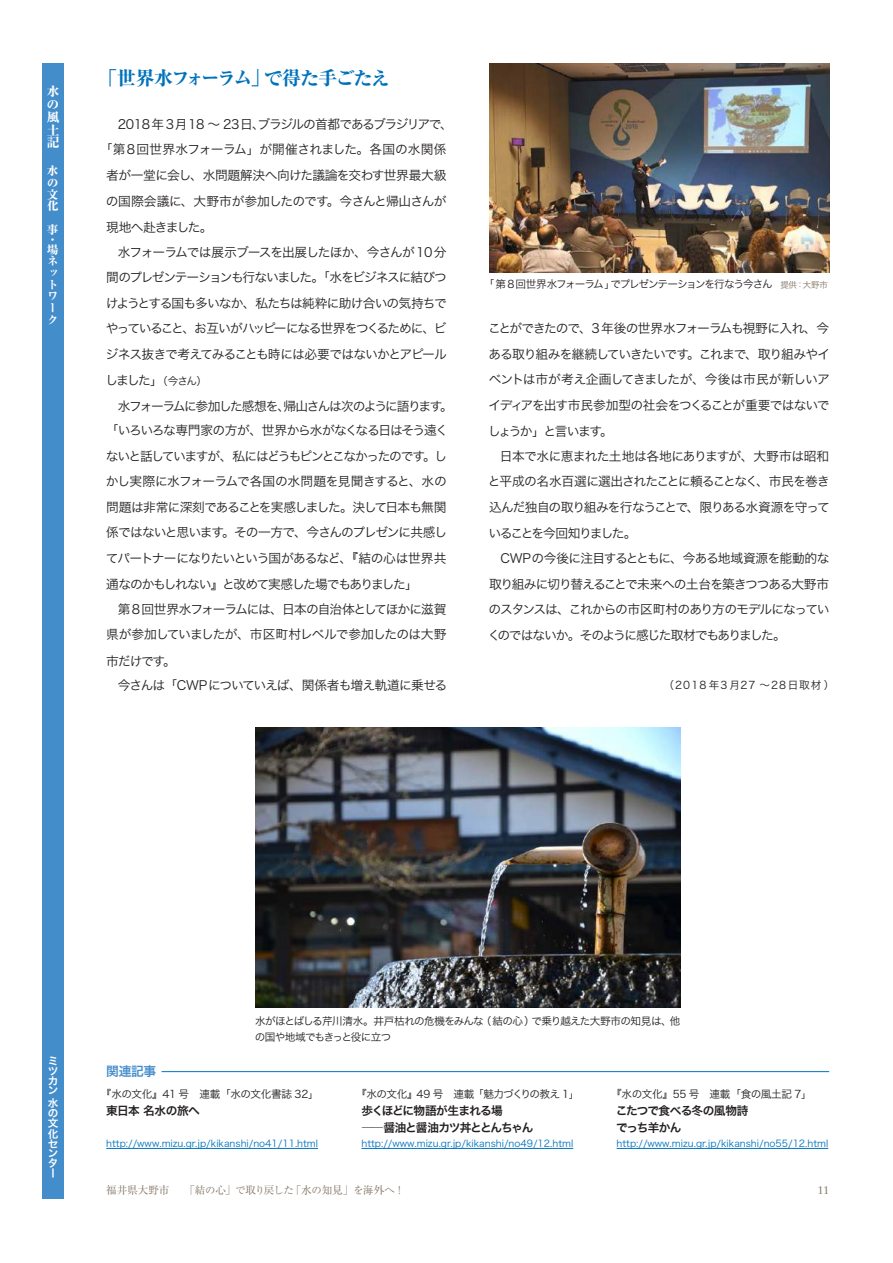
<style>
.page{position:relative;width:893px;height:1263px;background:#fff}
.page>*{position:absolute;margin:0;border:0;box-sizing:border-box;transform-origin:0 0}
.t1{font:800 19.2px "Ryumin Pro";color:#0072bc}
.t2{font:800 18.6px "Ryumin Pro";color:#0072bc}
.t3{font:12.75px/25.5px "Hira Kaku Pro W3";letter-spacing:-.075em;color:#231f20}
.t4{font:12.75px "Hira Kaku Pro W3";letter-spacing:-.045em;color:#231f20}
.t5{font:12.75px "Hira Kaku Pro W3";letter-spacing:-.01em;color:#231f20}
.t6{font:12.75px "Hira Kaku Pro W3";letter-spacing:-.11em;color:#231f20}
.t7{font:12.75px "Hira Kaku Pro W3";letter-spacing:-.105em;color:#231f20}
.t8{font:12.75px "Hira Kaku Pro W3";letter-spacing:-.055em;color:#231f20}
.t9{font:12.75px/26.4px "Hira Kaku Pro W3";letter-spacing:-.035em;color:#231f20}
.t10{font:12.75px "Hira Kaku Pro W3";letter-spacing:-.04em;color:#231f20}
.t11{font:12.75px "Hira Kaku Pro W3";letter-spacing:-.115em;color:#231f20}
.t12{font:12.75px "Hira Kaku Pro W6";color:#448dcb}
.t13{font:800 12.75px/12.8px "Ryumin Pro";color:#fff;text-align:justify}
.t14{font:800 12.3px "Ryumin Pro";color:#fff}
.t15{font:11.7px/17px "Hira Kaku Pro W6";letter-spacing:-.085em;color:#231f20}
.t16{font:11.7px/17px "Hira Kaku Pro W6";letter-spacing:-.065em;color:#231f20}
.t17{font:11.7px "Hira Kaku Pro W6";letter-spacing:-.045em;color:#231f20}
.t18{font:800 11.7px/11.7px "Ryumin Pro";color:#fff}
.t19{font:800 11.4px/11.7px "Ryumin Pro";color:#fff}
.t20{font:11.1px "Sabon LT Std";color:#867769}
.t21{font:10.65px/15.9px "Hira Kaku Pro W3";letter-spacing:-.055em;color:#231f20}
.t22{font:10.65px "Hira Kaku Pro W3";letter-spacing:-.025em;color:#231f20}
.t23{font:10.65px "Ryumin Pro";letter-spacing:-.015em;color:#867769}
.t24{font:10.65px "Hira Kaku Pro W3";letter-spacing:.1em;color:#231f20}
.t25{font:10.65px "Hira Kaku Pro W3";letter-spacing:-.11em;color:#231f20}
.t26{font:10.65px "Hira Kaku Pro W3";letter-spacing:-.095em;color:#231f20}
.t27{font:10.65px/9.9px "Hira Kaku Pro W6";color:#fff;text-align:justify}
.t28{font:9.6px "Hira Kaku Pro W3";color:#0072bc}
.t29{font:8.55px "Hira Kaku Pro W3";color:#867769}
.s1{font-size:19.2px}
.s2{font-size:18.6px}
.s3{font-size:10.65px}
.s4{font-size:10.35px}
</style>
<div class="page">
<hr style="left:162px;top:1071px;width:667px;height:1px;background:#0072bc">
<hr style="left:106px;top:1148px;width:212px;height:1px;background:#0072bc">
<hr style="left:361px;top:1148px;width:212px;height:1px;background:#0072bc">
<hr style="left:617px;top:1148px;width:211px;height:1px;background:#0072bc">
<img style="left:489px;top:64px;width:340px;height:208px">
<img style="left:255px;top:727px;width:425px;height:281px">
<div style="left:43px;top:64px;width:21px;height:1135px;background:#448dcb"></div>
<p class="t13" style="left:47px;top:84px;width:14px">水</p>
<p class="t14" style="left:47px;top:95px;width:13px">の</p>
<p class="t13" style="left:47px;top:110px;width:14px">風土記</p>
<p class="t18" style="left:47px;top:164px;width:13px">水</p>
<p class="t19" style="left:47px;top:176px;width:12px">の</p>
<p class="t18" style="left:47px;top:188px;width:13px">文化</p>
<p class="t18" style="left:47px;top:223px;width:13px">事</p>
<p class="t18" style="left:47px;top:233px;width:9px">・</p>
<p class="t18" style="left:47px;top:243px;width:13px">場</p>
<p class="t19" style="left:47px;top:254px;width:12px">ネットワーク</p>
<h2 class="t2" style="left:264px;top:63px;width:128px">で<span class="s1">得</span>た<span class="s1">手</span>ごたえ</h2>
<h1 class="t1" style="left:98px;top:63px;width:173px">「世界水<span class="s2">フォーラム</span>」</h1>
<p class="t3" style="left:118px;top:111px;width:337px">2018 年 3 月18 ～ 23 日ブラジルの首都であるブラジリアで、</p>
<p class="t3" style="left:252px;top:111px;width:14px">、</p>
<p class="t5" style="left:100px;top:138px;width:348px">「第8回世界水フォーラム」が開催されました。各国の水関係</p>
<p class="t4" style="left:106px;top:164px;width:342px">者が一堂に会し、水問題解決へ向けた議論を交わす世界最大級</p>
<p class="t3" style="left:327px;top:187px;width:121px">。今さんと帰山さんが</p>
<p class="t9" style="left:106px;top:187px;width:225px">の国際会議に、大野市が参加したのです現地へ赴きました。</p>
<p class="t3" style="left:106px;top:238px;width:343px;text-align:justify;text-indent:12px">水フォーラムでは展示ブースを出展したほか、今さんが10 分間のプレゼンテーションも行ないました。「水をビジネスに結びつけようとする国も多いなか、私たちは純粋に助け合いの気持ちでやっていること、お互いがハッピーになる世界をつくるために、ビジネス抜きで考えてみることも時には必要ではないかとアピール</p>
<p class="t21" style="left:168px;top:372px;width:41px">今さん(</p>
<p class="t3" style="left:105px;top:367px;width:64px">しました」<span class="s3">（</span></p>
<p class="t6" style="left:118px;top:394px;width:326px">水フォーラムに参加した感想を帰山さんは次のように語ります</p>
<p class="t3" style="left:277px;top:392px;width:14px">、</p>
<p class="t3" style="left:106px;top:417px;width:344px">「いろいろな専門家の方が、世界から水がなくなる日はそう遠く</p>
<p class="t3" style="left:423px;top:442px;width:26px">。し</p>
<p class="t3" style="left:440px;top:392px;width:14px">。</p>
<p class="t7" style="left:106px;top:444px;width:321px">ないと話していますが、私にはどうもピンとこなかったのです</p>
<p class="t4" style="left:106px;top:470px;width:342px">かし実際に水フォーラムで各国の水問題を見聞きすると、水の</p>
<p class="t3" style="left:106px;top:493px;width:342px">問題は非常に深刻であることを実感しました。決して日本も無関</p>
<p class="t3" style="left:222px;top:519px;width:227px">。その一方で、今さんのプレゼンに共感し</p>
<p class="t3" style="left:106px;top:518px;width:342px;line-height:26px">係ではないと思います<br>てパートナーになりたいという国があるなど、『結の心は世界共通なのかもしれない』と改めて実感した場でもありました「</p>
<p class="t3" style="left:118px;top:595px;width:330px">第 8 回世界水フォーラムには、日本の自治体としてほかに滋賀</p>
<p class="t8" style="left:106px;top:623px;width:342px">県が参加していましたが、市区町村レベルで参加したのは大野</p>
<p class="t3" style="left:163px;top:647px;width:14px">。</p>
<p class="t3" style="left:118px;top:648px;width:331px;line-height:24.6px;text-indent:-11px">市だけです<br>今さんは「CWP についていえば、関係者も増え軌道に乗せる</p>
<p class="t25" style="left:610px;top:274px;width:164px">でプレゼンテーションを行なう今さん</p>
<p class="t26" style="left:484px;top:274px;width:133px">「第 8 回世界水フォーラム」</p>
<p class="t29" style="left:772px;top:277px;width:27px">　提供</p>
<p class="t29" style="left:803px;top:277px;width:27px">大野市</p>
<p class="t29" style="left:796px;top:277px;width:10px">：</p>
<p class="t3" style="left:488px;top:315px;width:344px;text-align:right">ことができたので、3 年後の世界水フォーラムも視野に入れ、今。これまで、取り組みやイ</p>
<p class="t3" style="left:488px;top:340px;width:202px">ある取り組みを継続していきたいです</p>
<p class="t4" style="left:489px;top:368px;width:342px">ベントは市が考え企画してきましたが、今後は市民が新しいア</p>
<p class="t3" style="left:489px;top:391px;width:342px">イディアを出す市民参加型の社会をつくることが重要ではないで</p>
<p class="t3" style="left:600px;top:418px;width:14px">。</p>
<p class="t11" style="left:488px;top:420px;width:116px">しょうか」と言います</p>
<p class="t10" style="left:500px;top:445px;width:331px">日本で水に恵まれた土地は各地にありますが、大野市は昭和</p>
<p class="t3" style="left:756px;top:468px;width:75px">、市民を巻き</p>
<p class="t3" style="left:488px;top:468px;width:344px;line-height:26px">と平成の名水百選に選出されたことに頼ることなく<br>込んだ独自の取り組みを行なうことで、限りある水資源を守っていることを今回知りました。</p>
<p class="t3" style="left:488px;top:544px;width:343px;text-align:justify;text-indent:13px">CWPの今後に注目するとともに、今ある地域資源を能動的な取り組みに切り替えることで未来への土台を築きつつある大野市のスタンスは、これからの市区町村のあり方のモデルになっていくのではないか。そのように感じた取材でもありました。</p>
<p class="t24" style="left:664px;top:676px;width:172px">（2018年3月27 ～28日取材(</p>
<p class="t27" style="left:48px;top:1056px;width:11px">ミツカン</p>
<p class="t27" style="left:48px;top:1098px;width:12px">水の文化センター</p>
<p class="t12" style="left:106px;top:1060px;width:52px">関連記事</p>
<p class="t21" style="left:255px;top:1012px;width:231px">水がほとばしる芹川清水。井戸枯れの危機をみんなの国や地域でもきっと役に立つ</p>
<p class="t21" style="left:531px;top:1012px;width:142px">で乗り越えた大野市の知見は、</p>
<p class="t21" style="left:481px;top:1012px;width:56px">（結の心）</p>
<p class="t21" style="left:670px;top:1012px;width:12px">他</p>
<p class="t22" style="left:101px;top:1084px;width:219px">『水の文化』41 号　連載「水の文化書誌 32「</p>
<p class="t17" style="left:106px;top:1100px;width:95px">東日本名水の旅へ</p>
<p class="t28" style="left:106px;top:1135px;width:213px">http://www.mizu.grj p. /kikanshi/no41/11.html</p>
<p class="t21" style="left:356px;top:1085px;width:225px">『水の文化』49 号　連載「魅力づくりの教え 1「</p>
<p class="t15" style="left:361px;top:1101px;width:173px">歩くほどに物語が生まれる場<br>――醤油と醤油カツ丼ととんちゃん</p>
<p class="t28" style="left:361px;top:1135px;width:213px">http://www.mizu.grj p. /kikanshi/no49/12.html</p>
<p class="t22" style="left:611px;top:1084px;width:202px">『水の文化』55 号　連載「食の風土記 7「</p>
<p class="t16" style="left:616px;top:1101px;width:134px">こたつで食べる冬の風物詩でっち羊かん</p>
<p class="t28" style="left:617px;top:1135px;width:213px">http://www.mizu.grj p. /kikanshi/no55/12.html</p>
<p class="t23" style="left:291px;top:1181px;width:116px">「水<span class="s4">の</span>知見」<span class="s4">を</span>海外<span class="s4">へ</span>!</p>
<p class="t23" style="left:106px;top:1181px;width:189px">福井県大野市　　「結<span class="s4">の</span>心」<span class="s4">で</span>取<span class="s4">り</span>戻<span class="s4">した</span></p>
<p class="t20" style="left:817px;top:1183px;width:13px">11</p>
</div>
